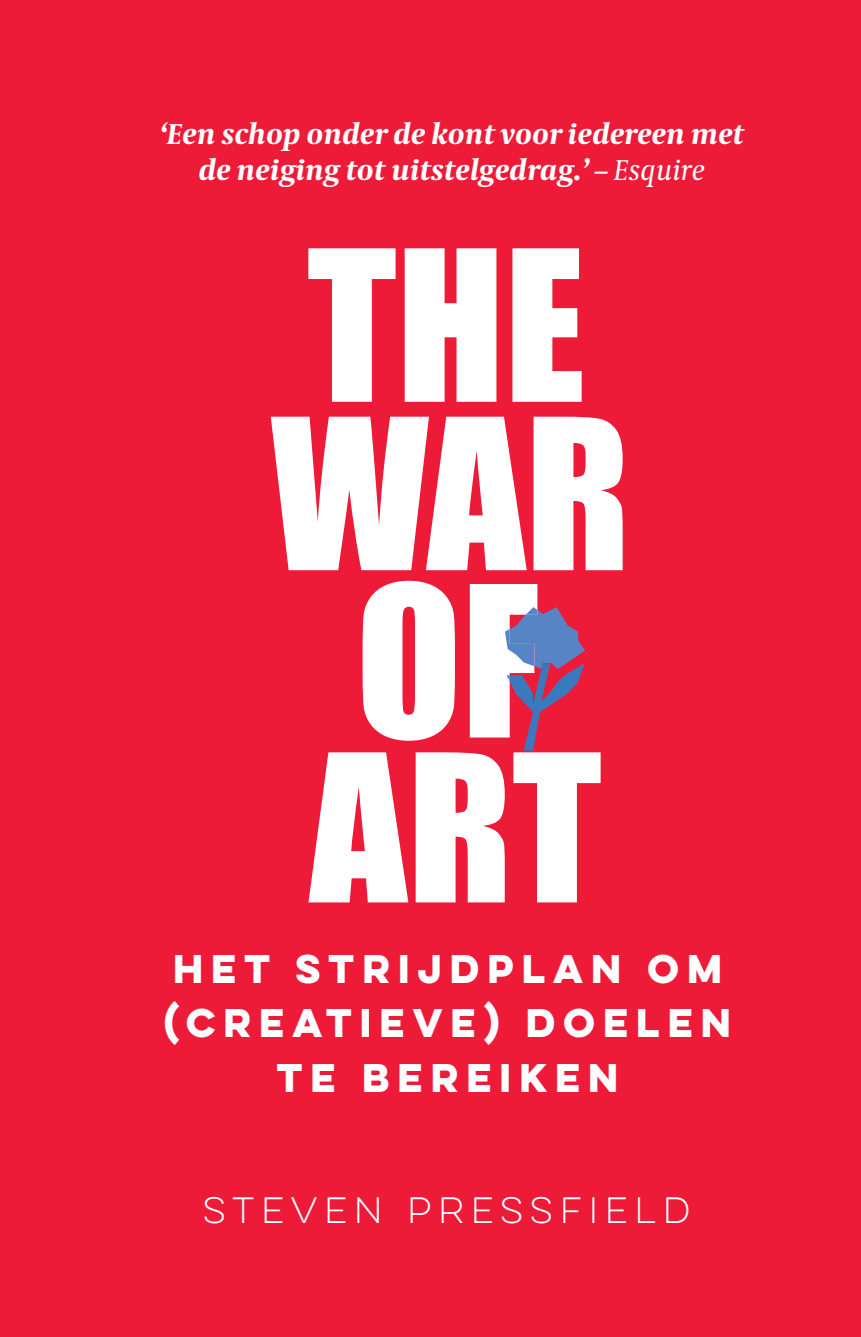
<style>
.page{position:relative;width:861px;height:1337px;background:#fff}
.page>*{position:absolute;margin:0;border:0;box-sizing:border-box;transform-origin:0 0}
.t1{font:700 35.77px/54.9px "Lulo Clean One";color:#fff;text-align:center}
.t2{font:32.85px "Lulo Clean One";color:#fff}
.t3{font:italic 700 29.25px/36.9px "Capitolium News 2";color:#fff;text-align:center}
.s1{font-weight:400}
</style>
<div class="page">
<div style="left:0;top:0;width:861px;height:1336px;background:#ed1a38"></div>
<svg style="left:271px;top:248px;width:352px;height:654px;fill:#fff"></svg>
<svg style="left:505px;top:607px;width:80px;height:143px"></svg>
<p class="t3" style="left:159px;top:114px;width:586px">‘Een schop onder de kont voor iedereen met de neiging tot uitstelgedrag.’ – <span class="s1">Esquire</span></p>
<p class="t1" style="left:164px;top:940px;width:576px">HET STRIJDPLAN OM (CREATIEVE) DOELEN<br>TE BEREIKEN</p>
<p class="t2" style="left:203px;top:1187px;width:496px">STEVEN PRESSFIELD</p>
</div>
